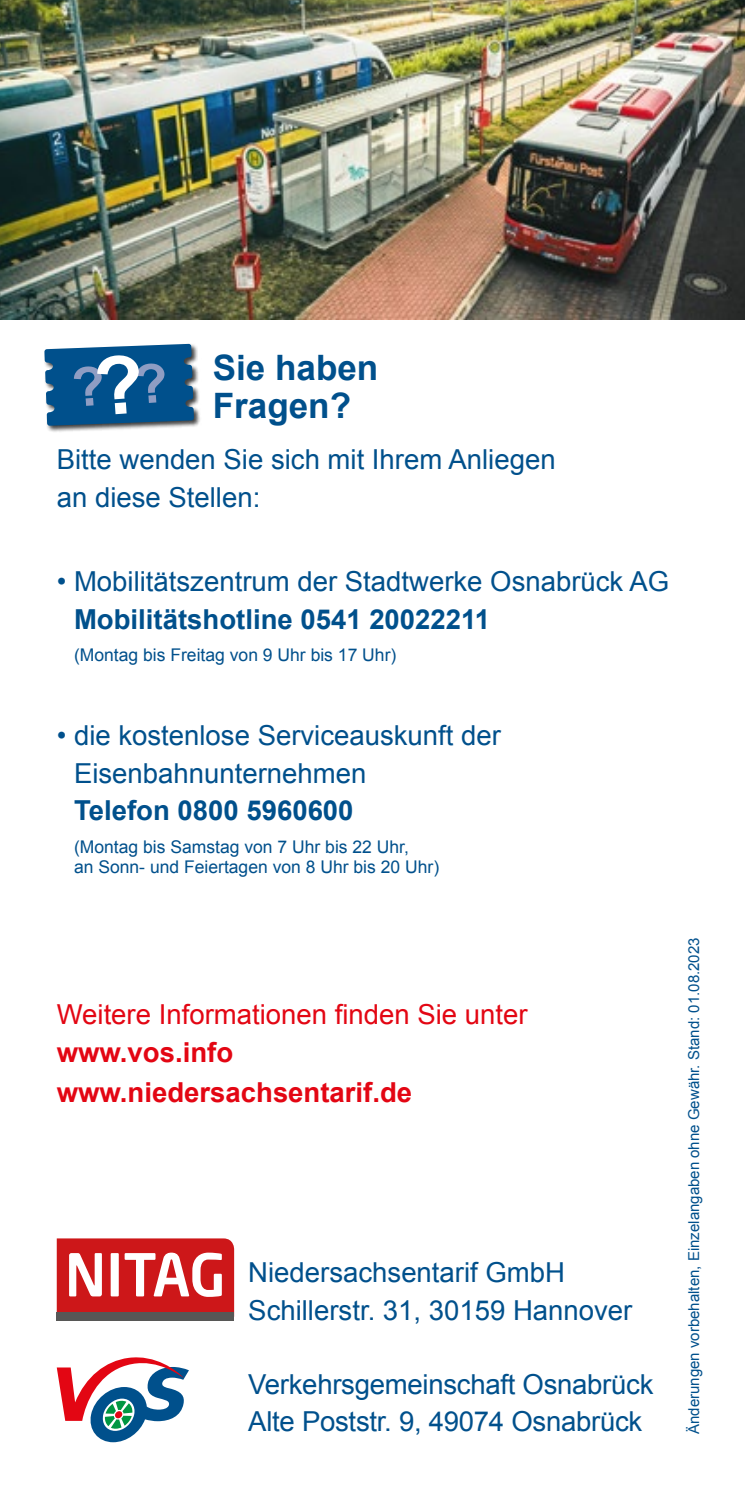
<style>
.page{position:relative;width:745px;height:1489px;background:#fff}
.page>*{position:absolute;margin:0;border:0;box-sizing:border-box;transform-origin:0 0}
.t1{font:700 35px/37.5px "Arial";color:#00508c}
.t2{font:27.5px/37.5px "Arial";color:#00508c}
.t3{font:700 27.5px "Arial";color:#00508c}
.t4{font:700 27.5px/40px "Arial";color:#e30613}
.t5{font:27.5px "Arial";color:#e30613}
.t6{font:17.5px/20px "Arial";color:#00508c}
.t7{font:15px "Arial";color:#00508c}
</style>
<div class="page">
<svg style="left:57px;top:1238px;width:177px;height:73px"></svg>
<div style="left:57px;top:1311px;width:177px;height:9px;background:#575756"></div>
<svg style="left:57px;top:1357px;width:132px;height:84px"></svg>
<svg style="left:115px;top:1410px;width:7px;height:8px"></svg>
<img style="left:0;top:0;width:744px;height:319px">
<div style="left:44px;top:343px;width:157px;height:90px;background:#000;opacity:.75"></div>
<svg style="left:44px;top:344px;width:150px;height:82px;background:#306d9c"></svg>
<p class="t1" style="left:213px;top:350px;width:167px">Sie haben<br>Fragen?</p>
<p class="t2" style="left:57px;top:441px;width:500px">Bitte wenden Sie sich mit Ihrem Anliegen an diese Stellen:</p>
<p class="t2" style="left:57px;top:563px;width:613px">• Mobilitätszentrum der Stadtwerke Osnabrück AG</p>
<p class="t3" style="left:74px;top:600px;width:417px">Mobilitätshotline 0541 20022211</p>
<p class="t6" style="left:74px;top:645px;width:323px">(Montag bis Freitag von 9 Uhr bis 17 Uhr)</p>
<p class="t2" style="left:74px;top:717px;width:428px;text-indent:-17px">• die kostenlose Serviceauskunft der<br>Eisenbahnunternehmen</p>
<p class="t3" style="left:74px;top:792px;width:281px">Telefon 0800 5960600</p>
<p class="t6" style="left:74px;top:836px;width:366px">(Montag bis Samstag von 7 Uhr bis 22 Uhr,<br>an Sonn- und Feiertagen von 8 Uhr bis 20 Uhr)</p>
<p class="t5" style="left:57px;top:996px;width:472px">Weitere Informationen finden Sie unter</p>
<p class="t4" style="left:57px;top:1032px;width:357px">www.vos.info www.niedersachsentarif.de</p>
<p class="t2" style="left:248px;top:1253px;width:385px">Niedersachsentarif GmbH<br>Schillerstr. 31, 30159 Hannover</p>
<p class="t2" style="left:248px;top:1365px;width:406px">Verkehrsgemeinschaft Osnabrück<br>Alte Poststr. 9, 49074 Osnabrück</p>
<p class="t7" style="left:683px;top:1433px;width:498px;rotate:-90deg">Änderungen vorbehalten, Einzelangaben ohne Gewähr. Stand: 01.08.2023</p>
</div>
